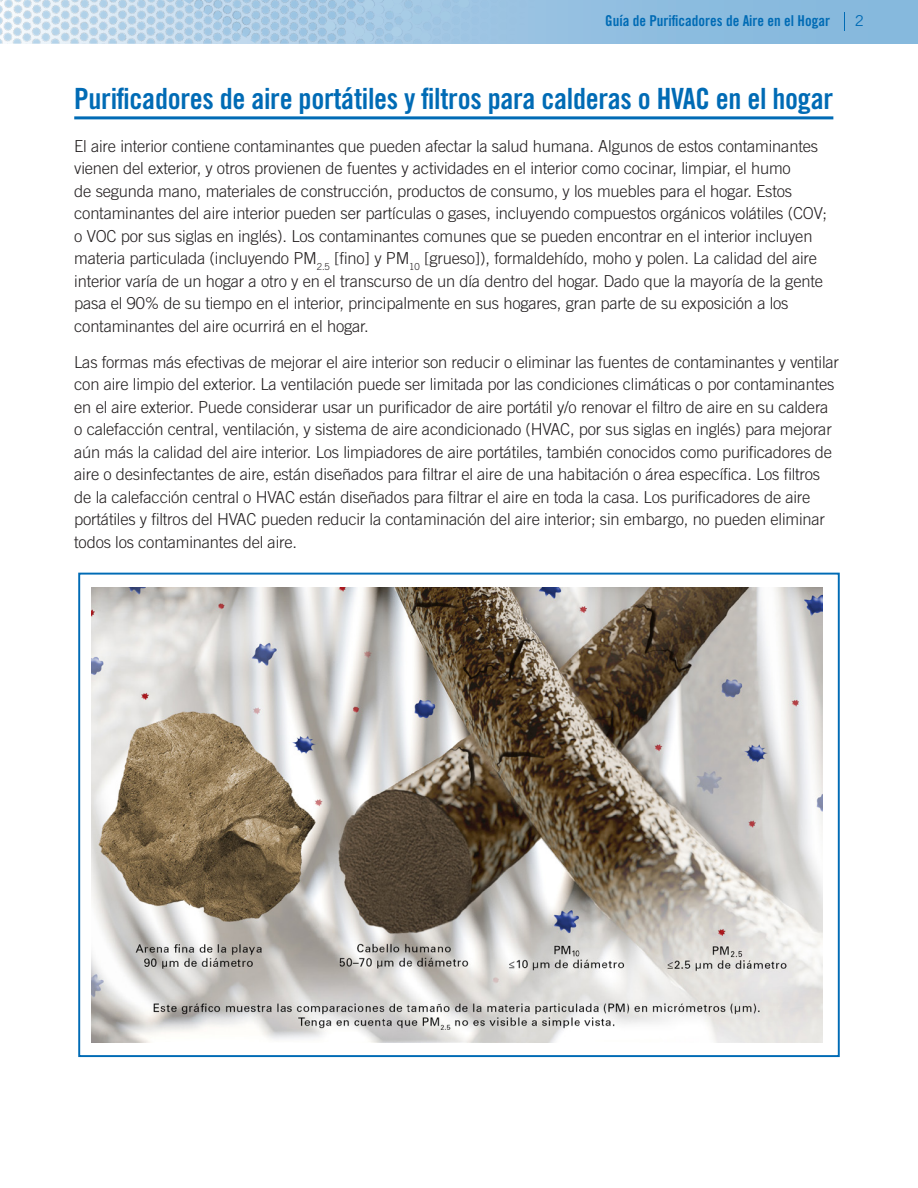
<style>
.page{position:relative;width:918px;height:1188px;background:#fff}
.page>*{position:absolute;margin:0;border:0;box-sizing:border-box;transform-origin:0 0}
.t1{font:29.25px "Trade Gothic LT Std Bd Cn 20";letter-spacing:-.01em;color:#006bb5}
.Body{font:300 16.5px/22.5px "Trade Gothic LT Std";letter-spacing:-.01em;color:#231f20}
.t2{font:15px "Trade Gothic LT Std Bd Cn 20";color:#006bb5}
.t3{font:15px "Trade Gothic LT Std";color:#006bb5}
</style>
<div class="page">
<div style="left:0;top:0;width:918px;height:44px;background:#8abbde"></div>
<img style="left:0;top:0;width:162px;height:44px">
<img style="left:162px;top:0;width:409px;height:44px">
<svg style="left:844px;top:12px;width:1px;height:18px"></svg>
<div style="left:420px;top:11px;width:11px;height:10px;background:#a3cae4;border-radius:50%"></div>
<div style="left:401px;top:21px;width:10px;height:10px;background:#a7cce6;border-radius:50%"></div>
<div style="left:401px;top:10px;width:10px;height:10px;background:#a7cce6;border-radius:50%"></div>
<div style="left:391px;top:27px;width:11px;height:10px;background:#accfe7;border-radius:50%"></div>
<svg style="left:411px;top:0;width:30px;height:9px"></svg>
<div style="left:420px;top:32px;width:11px;height:10px;background:#a6cbe5;border-radius:50%"></div>
<div style="left:411px;top:15px;width:11px;height:10px;background:#a3cae4;border-radius:50%"></div>
<div style="left:373px;top:16px;width:11px;height:10px;background:#abcee7;border-radius:50%"></div>
<div style="left:373px;top:5px;width:11px;height:10px;background:#abcee7;border-radius:50%"></div>
<div style="left:362px;top:32px;width:11px;height:10px;background:#accfe7;border-radius:50%"></div>
<div style="left:353px;top:5px;width:11px;height:10px;background:#accfe7;border-radius:50%"></div>
<svg style="left:334px;top:0;width:11px;height:3px"></svg>
<svg style="left:373px;top:0;width:30px;height:9px"></svg>
<div style="left:392px;top:4px;width:11px;height:10px;background:#a9cde6;border-radius:50%"></div>
<div style="left:364px;top:0;width:10px;height:10px;background:#aed0e7;border-radius:50%"></div>
<div style="left:345px;top:33px;width:10px;height:10px;background:#afd0e8;border-radius:50%"></div>
<div style="left:345px;top:22px;width:10px;height:10px;background:#afd0e8;border-radius:50%"></div>
<div style="left:325px;top:21px;width:10px;height:10px;background:#b1d2e8;border-radius:50%"></div>
<div style="left:354px;top:27px;width:11px;height:10px;background:#aed0e7;border-radius:50%"></div>
<svg style="left:459px;top:0;width:10px;height:8px"></svg>
<div style="left:440px;top:11px;width:11px;height:10px;background:#a3cae4;border-radius:50%"></div>
<div style="left:431px;top:5px;width:10px;height:10px;background:#a3cae4;border-radius:50%"></div>
<div style="left:411px;top:28px;width:11px;height:10px;background:#a6cbe5;border-radius:50%"></div>
<hr style="left:74px;top:116px;width:759px;height:3px;background:#006bb5">
<img style="left:92px;top:587px;width:731px;height:455px">
<div style="left:78px;top:573px;width:762px;height:484px;border:2px solid #006bb5"></div>
<p class="t2" style="left:605px;top:12px;width:226px">Guía de Purificadores de Aire en el Hogar</p>
<p class="t3" style="left:855px;top:12px;width:11px">2</p>
<h1 class="t1" style="left:74px;top:81px;width:760px">Purificadores de aire portátiles y filtros para calderas o HVAC en el hogar</h1>
<p class="Body" style="left:74px;top:134px;width:754px">El aire interior contiene contaminantes que pueden afectar la salud humana. Algunos de estos contaminantes vienen del exterior, y otros provienen de fuentes y actividades en el interior como cocinar, limpiar, el humo<br>de segunda mano, materiales de construcción, productos de consumo, y los muebles para el hogar. Estos contaminantes del aire interior pueden ser partículas o gases, incluyendo compuestos orgánicos volátiles (COV; o VOC por sus siglas en inglés). Los contaminantes comunes que se pueden encontrar en el interior incluyen materia particulada (incluyendo PM<sub>2.5</sub> [fino] y PM<sub>10</sub> [grueso]), formaldehído, moho y polen. La calidad del aire interior varía de un hogar a otro y en el transcurso de un día dentro del hogar. Dado que la mayoría de la gente pasa el 90% de su tiempo en el interior, principalmente en sus hogares, gran parte de su exposición a los contaminantes del aire ocurrirá en el hogar.</p>
<p class="Body" style="left:74px;top:350px;width:766px">Las formas más efectivas de mejorar el aire interior son reducir o eliminar las fuentes de contaminantes y ventilar con aire limpio del exterior. La ventilación puede ser limitada por las condiciones climáticas o por contaminantes en el aire exterior. Puede considerar usar un purificador de aire portátil y/o renovar el filtro de aire en su caldera o calefacción central, ventilación, y sistema de aire acondicionado (HVAC, por sus siglas en inglés) para mejorar aún más la calidad del aire interior. Los limpiadores de aire portátiles, también conocidos como purificadores de aire o desinfectantes de aire, están diseñados para filtrar el aire de una habitación o área específica. Los filtros de la calefacción central o HVAC están diseñados para filtrar el aire en toda la casa. Los purificadores de aire portátiles y filtros del HVAC pueden reducir la contaminación del aire interior; sin embargo, no pueden eliminar todos los contaminantes del aire.</p>
</div>
